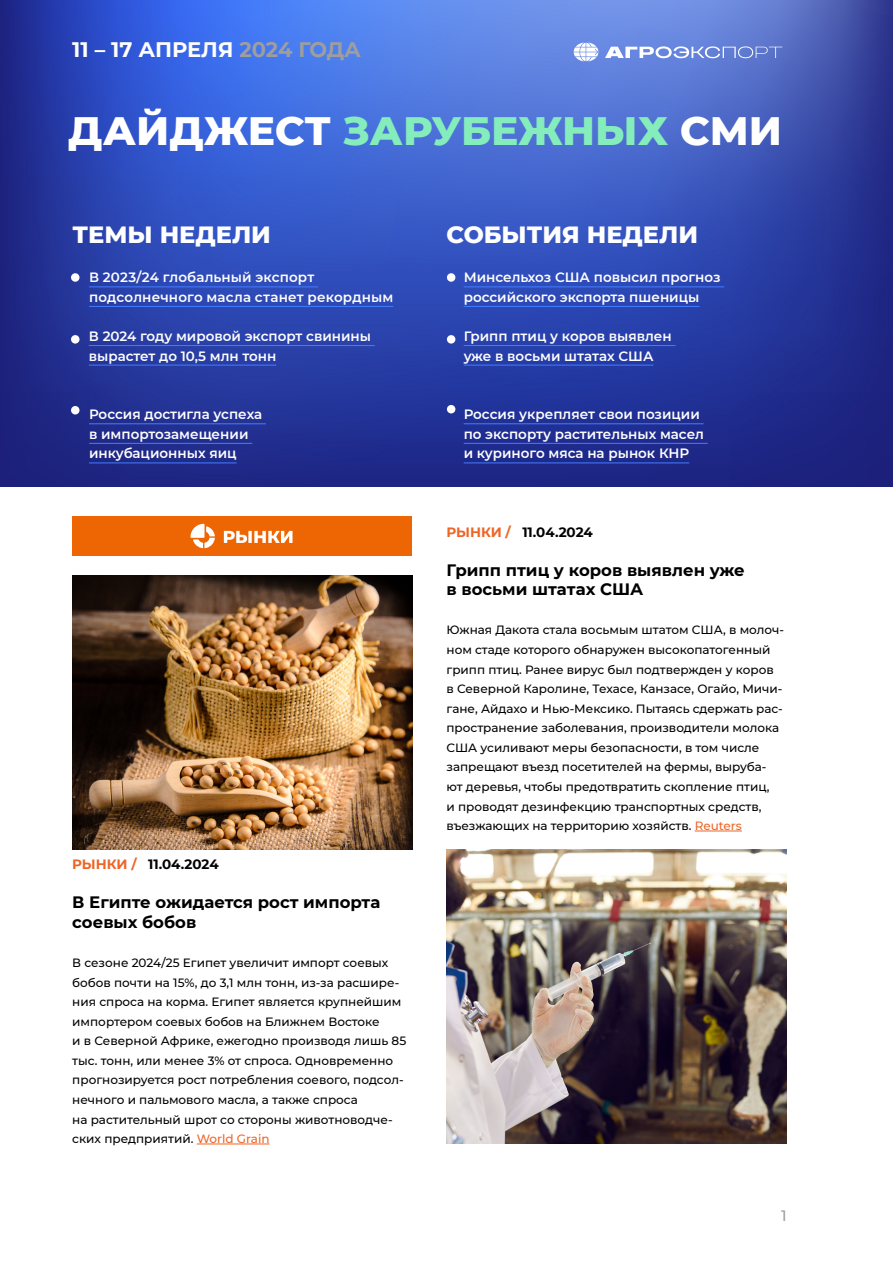
<style>
.page{position:relative;width:893px;height:1263px;background:#fff}
.page>*{position:absolute;margin:0;border:0;box-sizing:border-box;transform-origin:0 0}
.Шапка{font:800 40.5px "Montserrat";color:#fff}
.темы___события_недел{font:800 24px "Montserrat";color:#fff}
.дата_дайджеста{font:700 21px "Montserrat";color:#fffffd}
.Заголовок_новости{font:700 16.5px/19.5px "Montserrat";color:#000}
.t1{font:500 15px "Montserrat";color:#9d9d9c}
.текст_новостей_недел{font:600 13.5px/19.5px "Montserrat";color:#fff}
.даты_и_разделы{font:700 13.5px "Montserrat";color:#000}
.основной_текст{font:500 12px/19.5px "Montserrat";color:#000}
.s1{color:#9e9e9e}
.s2{color:#85edbb}
.s3{color:#ed6527}
</style>
<div class="page">
<img style="left:0;top:0;width:893px;height:486px">
<hr style="left:89px;top:286px;width:229px;height:1px;background:#427dff">
<hr style="left:89px;top:306px;width:304px;height:1px;background:#427dff">
<hr style="left:89px;top:345px;width:286px;height:1px;background:#427dff">
<hr style="left:89px;top:365px;width:187px;height:1px;background:#427dff">
<hr style="left:89px;top:423px;width:177px;height:1px;background:#427dff">
<hr style="left:89px;top:443px;width:163px;height:1px;background:#427dff">
<hr style="left:89px;top:463px;width:148px;height:1px;background:#427dff">
<hr style="left:464px;top:286px;width:260px;height:1px;background:#427dff">
<hr style="left:464px;top:306px;width:235px;height:1px;background:#427dff">
<hr style="left:464px;top:345px;width:212px;height:1px;background:#427dff">
<hr style="left:464px;top:365px;width:189px;height:1px;background:#427dff">
<hr style="left:464px;top:423px;width:240px;height:1px;background:#427dff">
<hr style="left:464px;top:443px;width:244px;height:1px;background:#427dff">
<hr style="left:464px;top:463px;width:225px;height:1px;background:#427dff">
<hr style="left:197px;top:1144px;width:73px;height:1px;background:#ed6527">
<svg style="left:605px;top:46px;width:177px;height:12px"></svg>
<svg style="left:574px;top:42px;width:24px;height:19px"></svg>
<img style="left:446px;top:850px;width:341px;height:293px">
<img style="left:72px;top:576px;width:340px;height:274px">
<div style="left:72px;top:517px;width:340px;height:39px;background:#ed6603"></div>
<svg style="left:224px;top:531px;width:68px;height:12px"></svg>
<svg style="left:191px;top:524px;width:24px;height:24px"></svg>
<div style="left:71px;top:273px;width:9px;height:9px;background:#fff;border-radius:50%"></div>
<div style="left:447px;top:273px;width:8px;height:9px;background:#fff;border-radius:50%"></div>
<div style="left:71px;top:335px;width:9px;height:9px;background:#fff;border-radius:50%"></div>
<div style="left:447px;top:335px;width:8px;height:9px;background:#fff;border-radius:50%"></div>
<div style="left:71px;top:406px;width:9px;height:8px;background:#fff;border-radius:50%"></div>
<div style="left:447px;top:405px;width:8px;height:8px;background:#fff;border-radius:50%"></div>
<hr style="left:695px;top:831px;width:47px;height:1px;background:#ed6527">
<p class="дата_дайджеста" style="left:72px;top:35px;width:290px">11 – 17 АПРЕЛЯ <span class="s1">2024 ГОДА</span></p>
<p class="Шапка" style="left:68px;top:101px;width:715px">ДАЙДЖЕСТ <span class="s2">ЗАРУБЕЖНЫХ</span> СМИ</p>
<p class="темы___события_недел" style="left:72px;top:217px;width:200px">ТЕМЫ НЕДЕЛИ</p>
<p class="текст_новостей_недел" style="left:89px;top:267px;width:306px">В 2023/24 глобальный экспорт подсолнечного масла станет рекордным</p>
<p class="текст_новостей_недел" style="left:89px;top:326px;width:284px">В 2024 году мировой экспорт свинины вырастет до 10,5 млн тонн</p>
<p class="текст_новостей_недел" style="left:89px;top:404px;width:175px">Россия достигла успеха в импортозамещении инкубационных яиц</p>
<p class="даты_и_разделы" style="left:72px;top:855px;width:148px"><span class="s3">РЫНКИ /</span> 11.04.2024</p>
<p class="Заголовок_новости" style="left:72px;top:892px;width:310px">В Египте ожидается рост импорта соевых бобов</p>
<p class="основной_текст" style="left:72px;top:952px;width:335px">В сезоне 2024/25 Египет увеличит импорт соевых бобов почти на 15%, до 3,1 млн тонн, из-за расшире&shy;ния спроса на корма. Египет является крупнейшим импортером соевых бобов на Ближнем Востоке<br>и в Северной Африке, ежегодно производя лишь 85 тыс. тонн, или менее 3% от спроса. Одновременно прогнозируется рост потребления соевого, подсол&shy;нечного и пальмового масла, а также спроса<br>на растительный шрот со стороны животноводче&shy;ских предприятий. <span class="s3">World Grain</span></p>
<p class="темы___события_недел" style="left:446px;top:217px;width:253px">СОБЫТИЯ НЕДЕЛИ</p>
<p class="текст_новостей_недел" style="left:464px;top:267px;width:258px">Минсельхоз США повысил прогноз российского экспорта пшеницы</p>
<p class="текст_новостей_недел" style="left:464px;top:326px;width:210px">Грипп птиц у коров выявлен уже в восьми штатах США</p>
<p class="текст_новостей_недел" style="left:464px;top:404px;width:242px">Россия укрепляет свои позиции по экспорту растительных масел и куриного мяса на рынок КНР</p>
<p class="даты_и_разделы" style="left:446px;top:522px;width:148px"><span class="s3">РЫНКИ /</span> 11.04.2024</p>
<p class="Заголовок_новости" style="left:446px;top:559px;width:300px">Грипп птиц у коров выявлен уже в восьми штатах США</p>
<p class="основной_текст" style="left:446px;top:620px;width:339px">Южная Дакота стала восьмым штатом США, в молоч&shy;ном стаде которого обнаружен высокопатогенный грипп птиц. Ранее вирус был подтвержден у коров<br>в Северной Каролине, Техасе, Канзасе, Огайо, Мичи&shy;гане, Айдахо и Нью-Мексико. Пытаясь сдержать рас&shy;пространение заболевания, производители молока США усиливают меры безопасности, в том числе запрещают въезд посетителей на фермы, выруба&shy;ют деревья, чтобы предотвратить скопление птиц,<br>и проводят дезинфекцию транспортных средств, въезжающих на территорию хозяйств. <span class="s3">Reuters</span></p>
<p class="t1" style="left:781px;top:1205px;width:7px">1</p>
</div>
